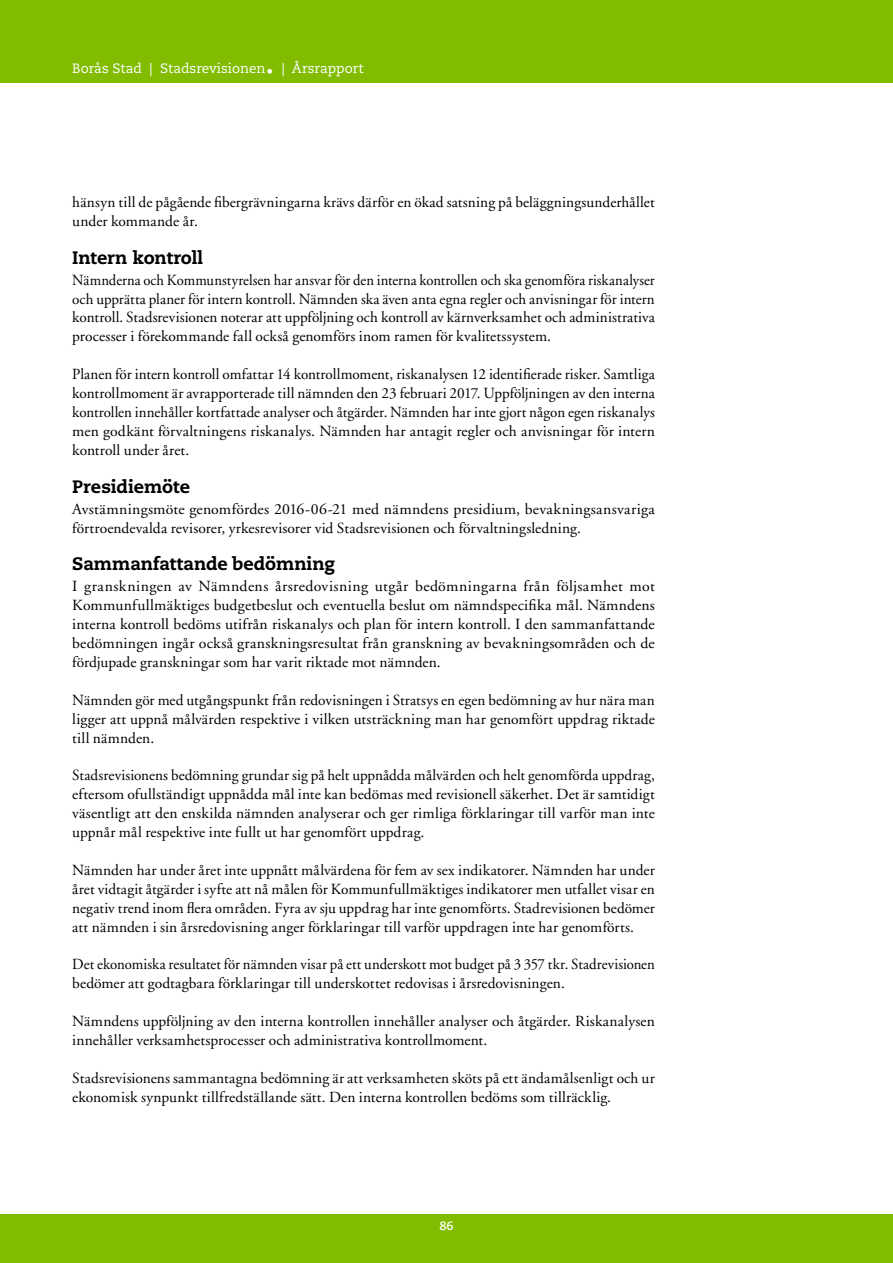
<style>
.page{position:relative;width:893px;height:1263px;background:#fff}
.page>*{position:absolute;margin:0;border:0;box-sizing:border-box;transform-origin:0 0}
.t1{font:800 18px "Caecilia LT Std";letter-spacing:-.01em;color:#000}
.t2{font:15.45px/18.9px "Adobe Garamond";letter-spacing:.01em;color:#000;text-align:justify}
.t3{font:15.45px/18.9px "Adobe Garamond";letter-spacing:.01em;color:#000;text-align:justify;scale:.95 1}
.t4{font:15.45px/18.9px "Adobe Garamond";letter-spacing:.01em;color:#000;scale:.96 1}
.t5{font:13.5px "Caecilia LT Std";color:#fff}
.t6{font:700 12px "Caecilia LT Std";color:#fff}
</style>
<div class="page">
<div style="left:0;top:0;width:893px;height:83px;background:#82bc00"></div>
<div style="left:0;top:1214px;width:893px;height:49px;background:#82bc00"></div>
<p class="t5" style="left:72px;top:60px;width:293px">Borås Stad | Stadsrevisionen• | Årsrapport</p>
<p class="t2" style="left:72px;top:193px;width:584px">hänsyn till de pågående fibergrävningarna krävs därför en ökad satsning på beläggningsunderhållet under kommande år.</p>
<p class="t1" style="left:72px;top:246px;width:132px">Intern kontroll</p>
<p class="t3" style="left:72px;top:271px;width:615px">Nämnderna och Kommunstyrelsen har ansvar för den interna kontrollen och ska genomföra riskanalyser och upprätta planer för intern kontroll. Nämnden ska även anta egna regler och anvisningar för intern kontroll. Stadsrevisionen noterar att uppföljning och kontroll av kärnverksamhet och administrativa processer i förekommande fall också genomförs inom ramen för kvalitetssystem.</p>
<p class="t2" style="left:72px;top:365px;width:584px">Planen för intern kontroll omfattar 14 kontrollmoment, riskanalysen 12 identifierade risker. Samtliga kontrollmoment är avrapporterade till nämnden den 23 februari 2017. Uppföljningen av den interna kontrollen innehåller kortfattade analyser och åtgärder. Nämnden har inte gjort någon egen riskanalys men godkänt förvaltningens riskanalys. Nämnden har antagit regler och anvisningar för intern kontroll under året.</p>
<p class="t1" style="left:72px;top:475px;width:119px">Presidiemöte</p>
<p class="t2" style="left:72px;top:500px;width:584px">Avstämningsmöte genomfördes 2016-06-21 med nämndens presidium, bevakningsansvariga förtroendevalda revisorer, yrkesrevisorer vid Stadsrevisionen och förvaltningsledning.</p>
<p class="t1" style="left:72px;top:553px;width:264px">Sammanfattande bedömning</p>
<p class="t2" style="left:72px;top:577px;width:584px">I granskningen av Nämndens årsredovisning utgår bedömningarna från följsamhet mot Kommunfullmäktiges budgetbeslut och eventuella beslut om nämndspecifika mål. Nämndens interna kontroll bedöms utifrån riskanalys och plan för intern kontroll. I den sammanfattande bedömningen ingår också granskningsresultat från granskning av bevakningsområden och de fördjupade granskningar som har varit riktade mot nämnden.</p>
<p class="t2" style="left:72px;top:691px;width:584px">Nämnden gör med utgångspunkt från redovisningen i Stratsys en egen bedömning av hur nära man ligger att uppnå målvärden respektive i vilken utsträckning man har genomfört uppdrag riktade till nämnden.</p>
<p class="t2" style="left:72px;top:766px;width:584px">Stadsrevisionens bedömning grundar sig på helt uppnådda målvärden och helt genomförda uppdrag, eftersom ofullständigt uppnådda mål inte kan bedömas med revisionell säkerhet. Det är samtidigt väsentligt att den enskilda nämnden analyserar och ger rimliga förklaringar till varför man inte uppnår mål respektive inte fullt ut har genomfört uppdrag.</p>
<p class="t2" style="left:72px;top:861px;width:584px">Nämnden har under året inte uppnått målvärdena för fem av sex indikatorer. Nämnden har under året vidtagit åtgärder i syfte att nå målen för Kommunfullmäktiges indikatorer men utfallet visar en negativ trend inom flera områden. Fyra av sju uppdrag har inte genomförts. Stadrevisionen bedömer att nämnden i sin årsredovisning anger förklaringar till varför uppdragen inte har genomförts.</p>
<p class="t4" style="left:72px;top:955px;width:608px">Det ekonomiska resultatet för nämnden visar på ett underskott mot budget på 3 357 tkr. Stadrevisionen bedömer att godtagbara förklaringar till underskottet redovisas i årsredovisningen.</p>
<p class="t2" style="left:72px;top:1012px;width:584px">Nämndens uppföljning av den interna kontrollen innehåller analyser och åtgärder. Riskanalysen innehåller verksamhetsprocesser och administrativa kontrollmoment.</p>
<p class="t2" style="left:72px;top:1069px;width:584px">Stadsrevisionens sammantagna bedömning är att verksamheten sköts på ett ändamålsenligt och ur ekonomisk synpunkt tillfredställande sätt. Den interna kontrollen bedöms som tillräcklig.</p>
<p class="t6" style="left:439px;top:1218px;width:16px">86</p>
</div>
